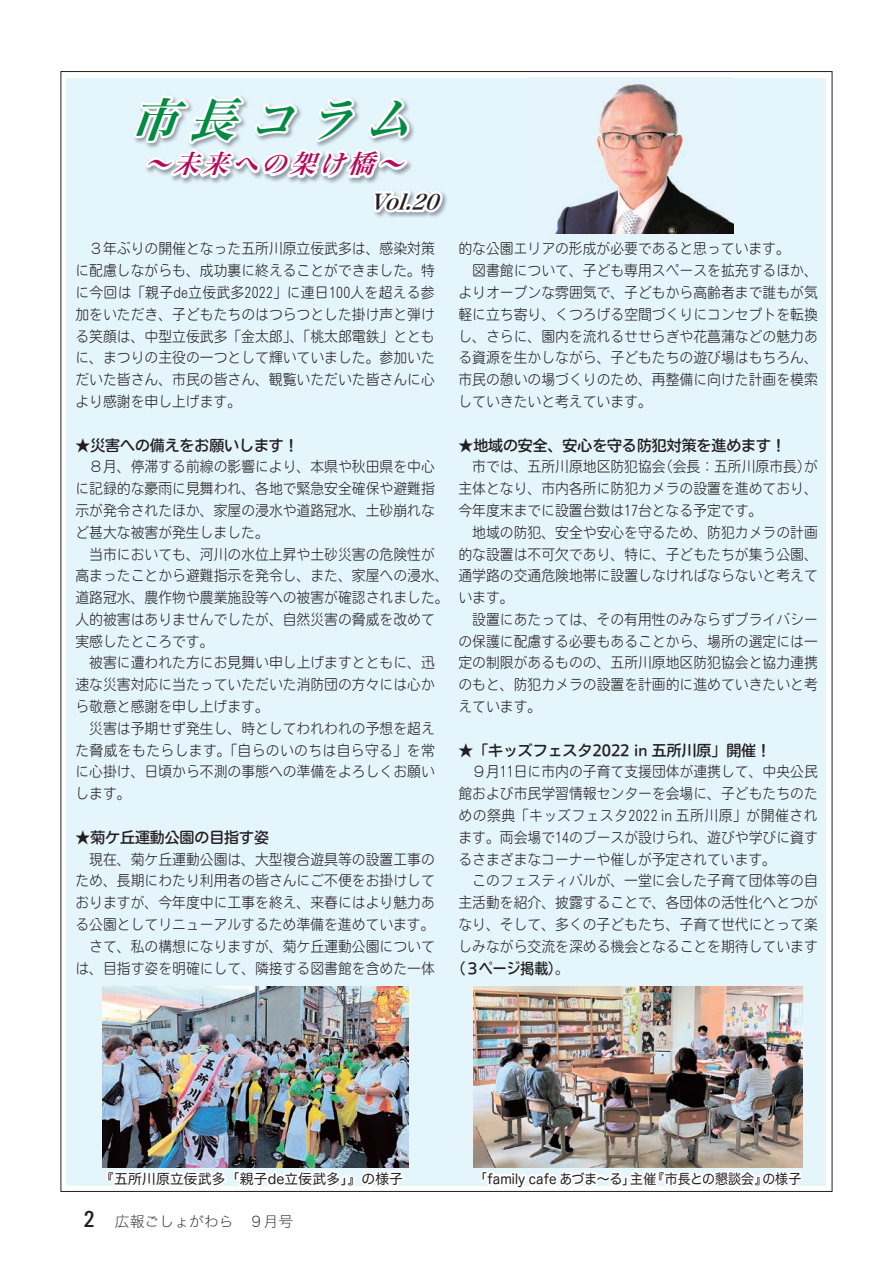
<style>
.page{position:relative;width:893px;height:1263px;background:#fff}
.page>*{position:absolute;margin:0;border:0;box-sizing:border-box;transform-origin:0 0}
.t1{font:italic 46.8px "Hira Min Pro W6";color:#008b43}
.t2{font:italic 25.5px "Hira Min Pro W6";color:#b40a5c}
.t3{font:italic 21.3px "Hira Min Pro W6";color:#231f20}
.t4{font:14.85px/21.8px "Motoya Maru Pr 6 N W2";color:#231f20;scale:.93 1}
.t5{font:14.85px "Nud Motoya Maru Std W4";color:#231f20}
.t6{font:14.85px "Hira Kaku Std N W1";color:#231f20}
.t7{font:14.85px "Nud Motoya Maru Std W4";color:#231f20;scale:.93 1}
.t8{font:13.8px "Hira Maru Pro W4";letter-spacing:.01em;color:#231f20;scale:.94 1}
.t9{font:13.8px "Hira Maru Pro W4";letter-spacing:.01em;color:#231f20}
.s1{font-family:"Motoya Maru Pr 6 N W2"}
.s2{font-family:"Motoya Cedar W4 90 msp RKSJ H";font-size:21.3px}
</style>
<div class="page">
<div style="left:67px;top:78px;width:759px;height:1107px;background:#e5f5fc"></div>
<img style="left:102px;top:986px;width:306px;height:181px">
<img style="left:473px;top:986px;width:330px;height:181px">
<img style="left:528px;top:77px;width:205px;height:157px">
<img style="left:105px;top:1079px;width:301px;height:113px">
<img style="left:479px;top:1075px;width:326px;height:117px">
<svg style="left:132px;top:71px;width:315px;height:146px"></svg>
<h1 class="t1" style="left:130px;top:78px;width:310px">市長コラム</h1>
<h2 class="t2" style="left:144px;top:141px;width:275px">～未来への架け橋～</h2>
<h3 class="t3" style="left:369px;top:183px;width:82px">Vol.20</h3>
<p class="t4" style="left:75px;top:236px;width:388px;text-align:justify">　３年ぶりの開催となった五所川原立佞武多は、感染対策に配慮しながらも、成功裏に終えることができました。特に今回は「親子de立佞武多2022」に連日100人を超える参加をいただき、子どもたちのはつらつとした掛け声と弾ける笑顔は、中型立佞武多「金太郎」、「桃太郎電鉄」とともに、まつりの主役の一つとして輝いていました。参加いただいた皆さん、市民の皆さん、観覧いただいた皆さんに心より感謝を申し上げます。</p>
<p class="t5" style="left:75px;top:435px;width:225px">★災害への備えをお願いします！</p>
<p class="t4" style="left:75px;top:454px;width:403px">　８月、停滞する前線の影響により、本県や秋田県を中心に記録的な豪雨に見舞われ、各地で緊急安全確保や避難指示が発令されたほか、家屋の浸水や道路冠水、土砂崩れなど甚大な被害が発生しました。<br>　当市においても、河川の水位上昇や土砂災害の危険性が高まったことから避難指示を発令し、また、家屋への浸水、道路冠水、農作物や農業施設等への被害が確認されました。人的被害はありませんでしたが、自然災害の脅威を改めて実感したところです。<br>　被害に遭われた方にお見舞い申し上げますとともに、迅速な災害対応に当たっていただいた消防団の方々には心から敬意と感謝を申し上げます。<br>　災害は予期せず発生し、時としてわれわれの予想を超えた脅威をもたらします。「自らのいのちは自ら守る」を常に心掛け、日頃から不測の事態への準備をよろしくお願いします。</p>
<p class="t5" style="left:75px;top:827px;width:195px">★菊ケ丘運動公園の目指す姿</p>
<p class="t4" style="left:75px;top:846px;width:388px;text-align:justify">　現在、菊ケ丘運動公園は、大型複合遊具等の設置工事のため、長期にわたり利用者の皆さんにご不便をお掛けしておりますが、今年度中に工事を終え、来春にはより魅力ある公園としてリニューアルするため準備を進めています。　さて、私の構想になりますが、菊ケ丘運動公園については、目指す姿を明確にして、隣接する図書館を含めた一体</p>
<p class="t4" style="left:458px;top:236px;width:388px">的な公園エリアの形成が必要であると思っています。<br>　図書館について、子ども専用スペースを拡充するほか、よりオープンな雰囲気で、子どもから高齢者まで誰もが気軽に立ち寄り、くつろげる空間づくりにコンセプトを転換し、さらに、園内を流れるせせらぎや花菖蒲などの魅力ある資源を生かしながら、子どもたちの遊び場はもちろん、市民の憩いの場づくりのため、再整備に向けた計画を模索していきたいと考えています。</p>
<p class="t5" style="left:458px;top:435px;width:329px">★地域の安全、安心を守る防犯対策を進めます！</p>
<p class="t4" style="left:458px;top:454px;width:388px">　市では、五所川原地区防犯協会（会長：五所川原市長）が主体となり、市内各所に防犯カメラの設置を進めており、今年度末までに設置台数は17台となる予定です。<br>　地域の防犯、安全や安心を守るため、防犯カメラの計画的な設置は不可欠であり、特に、子どもたちが集う公園、通学路の交通危険地帯に設置しなければならないと考えています。<br>　設置にあたっては、その有用性のみならずプライバシーの保護に配慮する必要もあることから、場所の選定には一定の制限があるものの、五所川原地区防犯協会と協力連携のもと、防犯カメラの設置を計画的に進めていきたいと考えています。</p>
<p class="t5" style="left:458px;top:740px;width:314px">★「キッズフェスタ2022 in 五所川原」開催！</p>
<p class="t4" style="left:458px;top:759px;width:388px">　９月11日に市内の子育て支援団体が連携して、中央公民館および市民学習情報センターを会場に、子どもたちのための祭典「キッズフェスタ2022 in 五所川原」が開催されます。両会場で14のブースが設けられ、遊びや学びに資するさまざまなコーナーや催しが予定されています。<br>　このフェスティバルが、一堂に会した子育て団体等の自主活動を紹介、披露することで、各団体の活性化へとつがなり、そして、多くの子どもたち、子育て世代にとって楽しみながら交流を深める機会となることを期待しています</p>
<p class="t7" style="left:452px;top:958px;width:128px">（３ページ掲載）<span class="s1">。</span></p>
<p class="t9" style="left:100px;top:1166px;width:304px">『五所川原立佞武多「親子de立佞武多」』の様子</p>
<p class="t8" style="left:474px;top:1166px;width:349px">「family cafe あづま～る」主催『市長との懇談会』の様子</p>
<p class="t6" style="left:84px;top:1210px;width:211px"><span class="s2">2</span> 広報ごしょがわら　９月号</p>
</div>
